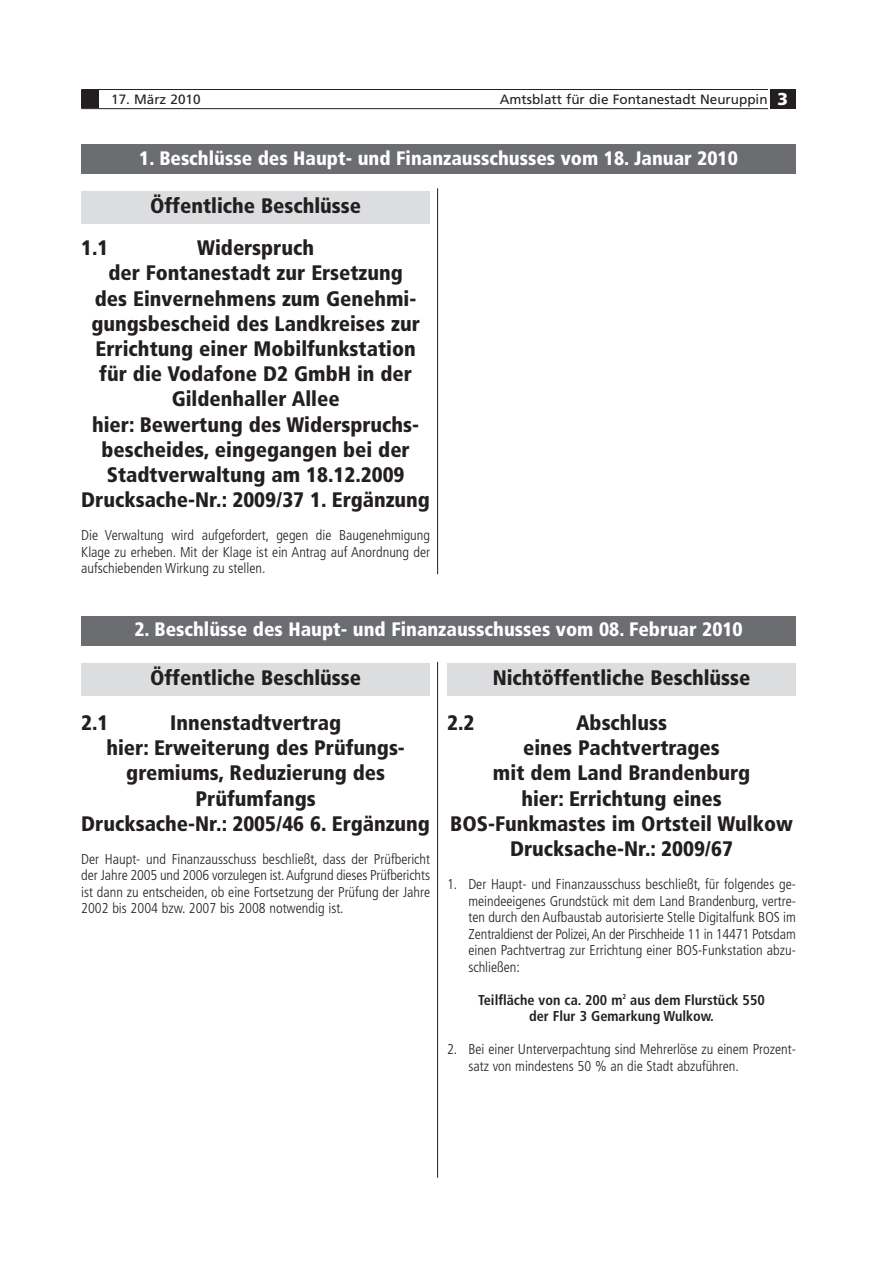
<style>
.page{position:relative;width:893px;height:1263px;background:#fff}
.page>*{position:absolute;margin:0;border:0;box-sizing:border-box;transform-origin:0 0}
.t1{font:900 condensed 21px/25.2px "Frutiger";color:#231f20;text-align:center}
.t2{font:900 condensed 19.5px "Frutiger";color:#fff}
.t3{font:300 condensed 14.25px/16.5px "Frutiger";color:#231f20;text-align:justify}
.t4{font:700 condensed 14.25px/16.5px "Frutiger";color:#231f20;text-align:center}
.t5{font:13.5px "Frutiger";color:#231f20}
.s1{font-weight:900;font-size:17.25px;color:#fff}
</style>
<div class="page">
<div style="left:770px;top:89px;width:25px;height:19px;background:#231f20"></div>
<hr style="left:81px;top:89px;width:687px;height:1px;background:#231f20">
<hr style="left:81px;top:108px;width:687px;height:1px;background:#231f20">
<div style="left:81px;top:91px;width:17px;height:17px;background:#231f20"></div>
<div style="left:81px;top:145px;width:715px;height:29px;background:#6c6d70"></div>
<div style="left:81px;top:191px;width:349px;height:33px;background:#dcdddf"></div>
<div style="left:81px;top:616px;width:715px;height:30px;background:#6c6d70"></div>
<div style="left:81px;top:663px;width:349px;height:33px;background:#dcdddf"></div>
<hr style="left:437px;top:188px;width:1px;height:386px;background:#231f20">
<hr style="left:437px;top:662px;width:1px;height:516px;background:#231f20">
<div style="left:447px;top:663px;width:349px;height:33px;background:#dcdddf"></div>
<p class="t5" style="left:111px;top:94px;width:91px">17. März 2010</p>
<p class="t5" style="left:499px;top:94px;width:290px">Amtsblatt für die Fontanestadt Neuruppin <span class="s1">3</span></p>
<h2 class="t2" style="left:139px;top:150px;width:600px">1. Beschlüsse des Haupt- und Finanzausschusses vom 18. Januar 2010</h2>
<h1 class="t1" style="left:150px;top:195px;width:212px">Öffentliche Beschlüsse</h1>
<p class="t1" style="left:81px;top:237px;width:350px">Widerspruch<br>der Fontanestadt zur Ersetzung<br>des Einvernehmens zum Genehmi&shy;gungsbescheid des Landkreises zur<br>Errichtung einer Mobilfunkstation für die Vodafone D2 GmbH in der<br>Gildenhaller Allee<br>hier: Bewertung des Widerspruchs&shy;bescheides, eingegangen bei der<br>Stadtverwaltung am 18.12.2009<br>Drucksache-Nr.: 2009/37 1. Ergänzung</p>
<p class="t3" style="left:81px;top:528px;width:350px">Die Verwaltung wird aufgefordert, gegen die Baugenehmigung Klage zu erheben. Mit der Klage ist ein Antrag auf Anordnung der aufschiebenden Wirkung zu stellen.</p>
<h1 class="t1" style="left:81px;top:237px;width:29px">1.1</h1>
<h2 class="t2" style="left:134px;top:622px;width:610px">2. Beschlüsse des Haupt- und Finanzausschusses vom 08. Februar 2010</h2>
<h1 class="t1" style="left:150px;top:667px;width:212px">Öffentliche Beschlüsse</h1>
<h1 class="t1" style="left:492px;top:667px;width:259px">Nichtöffentliche Beschlüsse</h1>
<h1 class="t1" style="left:81px;top:712px;width:350px">Innenstadtvertrag<br>hier: Erweiterung des Prüfungs&shy;gremiums, Reduzierung des<br>Prüfumfangs<br>Drucksache-Nr.: 2005/46 6. Ergänzung</h1>
<p class="t3" style="left:81px;top:852px;width:350px">Der Haupt- und Finanzausschuss beschließt, dass der Prüfbericht der Jahre 2005 und 2006 vorzulegen ist.Aufgrund dieses Prüfberichts ist dann zu entscheiden, ob eine Fortsetzung der Prüfung der Jahre 2002 bis 2004 bzw. 2007 bis 2008 notwendig ist.</p>
<h1 class="t1" style="left:81px;top:712px;width:29px">2.1</h1>
<h1 class="t1" style="left:450px;top:712px;width:344px">Abschluss<br>eines Pachtvertrages<br>mit dem Land Brandenburg<br>hier: Errichtung eines<br>BOS-Funkmastes im Ortsteil Wulkow<br>Drucksache-Nr.: 2009/67</h1>
<p class="t3" style="left:468px;top:877px;width:329px;text-indent:-21px">1. Der Haupt- und Finanzausschuss beschließt, für folgendes ge&shy;meindeeigenes Grundstück mit dem Land Brandenburg, vertre&shy;ten durch den Aufbaustab autorisierte Stelle Digitalfunk BOS im Zentraldienst der Polizei,An der Pirschheide 11 in 14471 Potsdam einen Pachtvertrag zur Errichtung einer BOS-Funkstation abzu&shy;schließen:</p>
<p class="t4" style="left:478px;top:992px;width:288px">Teilfläche von ca. 200 m<sup>2</sup> aus dem Flurstück 550 der Flur 3 Gemarkung Wulkow.</p>
<p class="t3" style="left:468px;top:1042px;width:329px;text-indent:-21px">2. Bei einer Unterverpachtung sind Mehrerlöse zu einem Prozent&shy;satz von mindestens 50 % an die Stadt abzuführen.</p>
<h1 class="t1" style="left:447px;top:712px;width:29px">2.2</h1>
</div>
